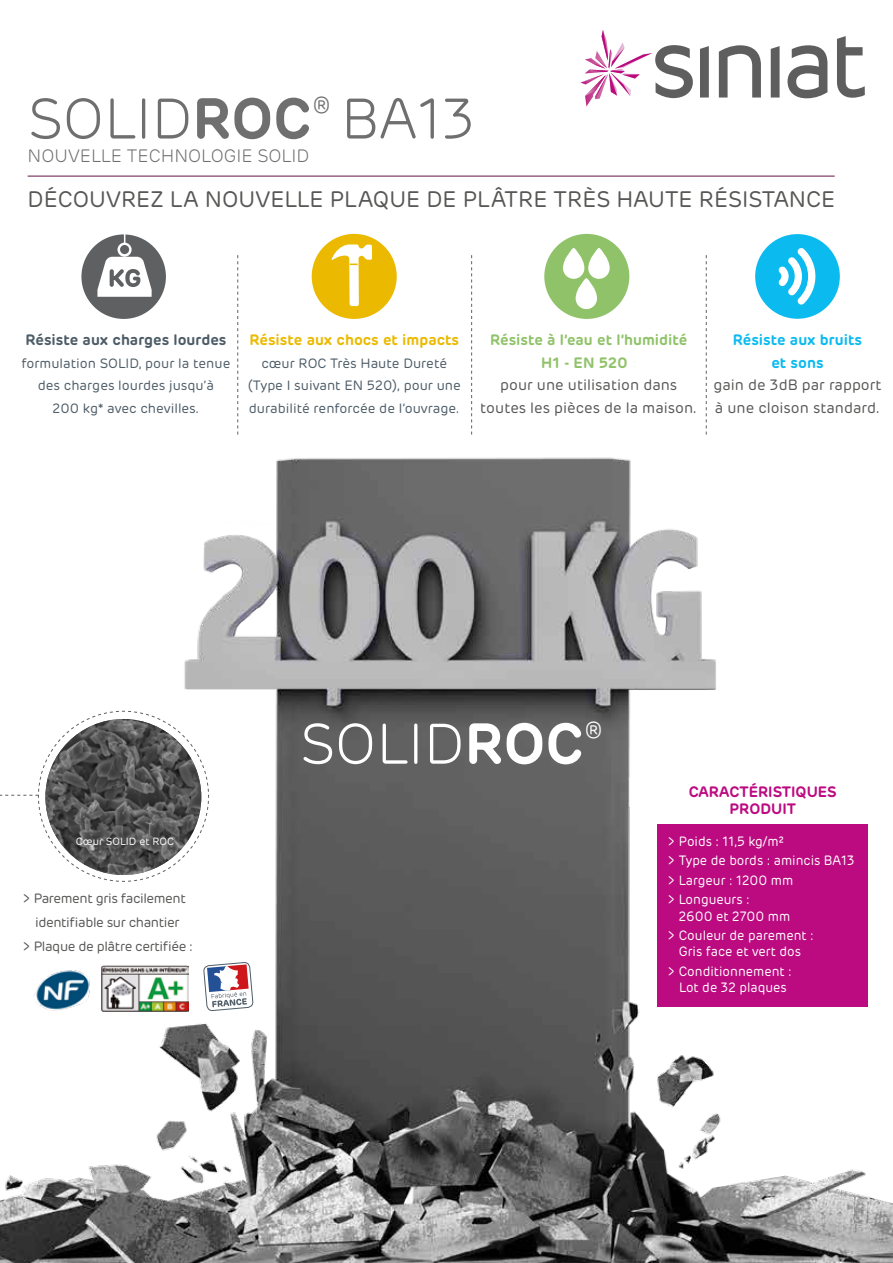
<style>
.page{position:relative;width:893px;height:1263px;background:#fff}
.page>*{position:absolute;margin:0;border:0;box-sizing:border-box;transform-origin:0 0}
.t1{font:300 57.15px "Rubrik";color:#706f6f}
.t2{font:300 57.15px "Rubrik";color:#fff}
.t3{font:22.5px "Rubrik";color:#575756}
.t4{font:300 18px "Rubrik";color:#706f6f}
.t5{font:15px/22.5px "Rubrik";color:#575756;text-align:center}
.t6{font:600 15px/22.5px "Rubrik";color:#90c369;text-align:center}
.t7{font:600 15px "Rubrik";color:#4d5c67}
.t8{font:600 15px "Rubrik";color:#ebba00}
.t9{font:600 15px/16.5px "Rubrik";color:#bc0a80;text-align:center}
.t10{font:600 15px/22.5px "Rubrik";color:#0bbbef;text-align:center}
.t11{font:13.5px/22.5px "Rubrik";color:#4d5c67;text-align:center}
.t12{font:13.5px/19.5px "Rubrik";color:#fff;scale:.95 1}
.t13{font:13.5px/24px "Rubrik";letter-spacing:-.03em;color:#575756;text-align:center}
.t14{font:10.5px "Rubrik";color:#fff}
.s1{font-weight:600}
</style>
<div class="page">
<img style="left:0;top:175px;width:893px;height:1088px">
<div style="left:658px;top:824px;width:210px;height:183px;background:#bc0a80"></div>
<div style="left:544px;top:234px;width:85px;height:85px;background:#90c369;border-radius:50%"></div>
<svg style="left:563px;top:248px;width:47px;height:61px"></svg>
<hr style="left:28px;top:176px;width:807px;height:1px;background:#62114b">
<svg style="left:787px;top:45px;width:40px;height:53px"></svg>
<svg style="left:700px;top:46px;width:9px;height:52px"></svg>
<svg style="left:719px;top:45px;width:42px;height:53px"></svg>
<svg style="left:771px;top:46px;width:9px;height:52px"></svg>
<svg style="left:837px;top:36px;width:28px;height:62px"></svg>
<svg style="left:580px;top:30px;width:113px;height:76px"></svg>
<div style="left:755px;top:234px;width:85px;height:85px;background:#0bbbef;border-radius:50%"></div>
<svg style="left:778px;top:248px;width:37px;height:57px"></svg>
<svg style="left:633px;top:359px;width:3px;height:9px"></svg>
<img style="left:102px;top:965px;width:86px;height:46px">
<svg style="left:203px;top:962px;width:50px;height:54px"></svg>
<svg style="left:237px;top:255px;width:1px;height:180px"></svg>
<svg style="left:471px;top:255px;width:1px;height:180px"></svg>
<svg style="left:706px;top:255px;width:1px;height:180px"></svg>
<svg style="left:0;top:710px;width:209px;height:172px"></svg>
<img style="left:22px;top:958px;width:73px;height:63px">
<div style="left:312px;top:234px;width:85px;height:85px;background:#ebba00;border-radius:50%"></div>
<svg style="left:332px;top:244px;width:40px;height:62px"></svg>
<div style="left:81px;top:234px;width:85px;height:85px;background:#5e6062;border-radius:50%"></div>
<svg style="left:97px;top:234px;width:55px;height:63px"></svg>
<h1 class="t1" style="left:28px;top:85px;width:450px">SOLID<span class="s1">ROC</span><sup>®</sup> BA13</h1>
<h3 class="t4" style="left:28px;top:145px;width:283px">NOUVELLE TECHNOLOGIE SOLID</h3>
<h2 class="t3" style="left:28px;top:186px;width:809px">DÉCOUVREZ LA NOUVELLE PLAQUE DE PLÂTRE TRÈS HAUTE RÉSISTANCE</h2>
<p class="t7" style="left:25px;top:330px;width:203px">Résiste aux charges lourdes</p>
<p class="t11" style="left:21px;top:352px;width:211px">formulation SOLID, pour la tenue des charges lourdes jusqu’à<br>200 kg* avec chevilles.</p>
<p class="t8" style="left:249px;top:330px;width:211px">Résiste aux chocs et impacts</p>
<p class="t11" style="left:248px;top:352px;width:215px">cœur ROC Très Haute Dureté (Type I suivant EN 520), pour une durabilité renforcée de l’ouvrage.</p>
<p class="t6" style="left:490px;top:329px;width:199px">Résiste à l’eau et l’humidité<br>H1 - EN 520 :</p>
<p class="t5" style="left:480px;top:374px;width:218px">pour une utilisation dans toutes les pièces de la maison.</p>
<p class="t10" style="left:733px;top:329px;width:131px">Résiste aux bruits et sons</p>
<p class="t5" style="left:713px;top:374px;width:170px;text-align:left">gain de 3dB par rapport à une cloison standard.</p>
<p class="t14" style="left:76px;top:835px;width:100px">Cœur SOLID et ROC</p>
<p class="t13" style="left:22px;top:887px;width:172px">&gt; Parement gris facilement identifiable sur chantier<br>&gt; Plaque de plâtre certifiée :</p>
<h1 class="t2" style="left:300px;top:710px;width:306px">SOLID<span class="s1">ROC</span><sup>®</sup></h1>
<p class="t9" style="left:689px;top:783px;width:150px">CARACTÉRISTIQUES<br>PRODUIT</p>
<p class="t12" style="left:667px;top:832px;width:199px">&gt; Poids : 11,5 kg/m²<br>&gt; Type de bords : amincis BA13 &gt; Largeur : 1200 mm<br>&gt; Longueurs :</p>
<p class="t12" style="left:667px;top:906px;width:156px;text-indent:12px">2600 et 2700 mm<br>&gt; Couleur de parement :</p>
<p class="t12" style="left:667px;top:942px;width:142px;text-indent:12px">Gris face et vert dos &gt; Conditionnement :</p>
<p class="t12" style="left:679px;top:978px;width:115px">Lot de 32 plaques</p>
</div>
